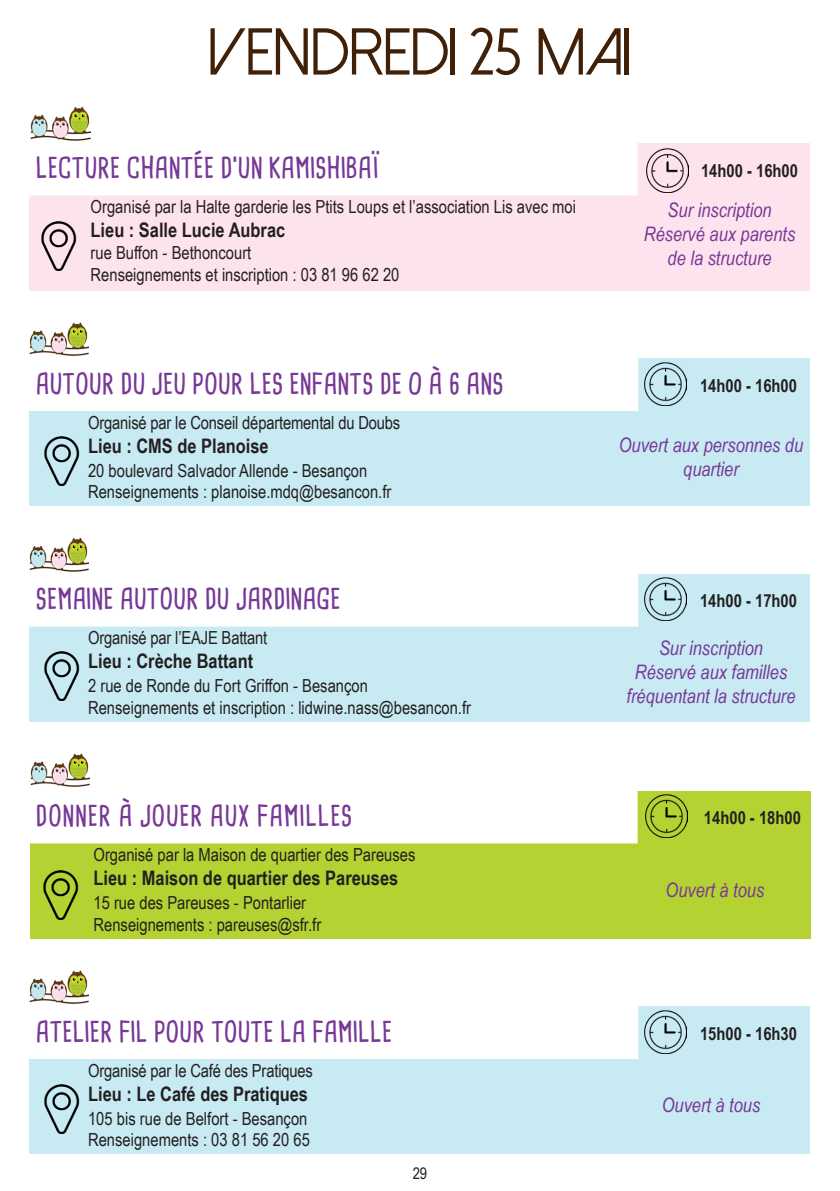
<style>
.page{position:relative;width:840px;height:1191px;background:#fff}
.page>*{position:absolute;margin:0;border:0;box-sizing:border-box;transform-origin:0 0}
.t1{font:66px "Dolce Vita";color:#402007}
.t2{font:700 28px "Cardenio Modern";letter-spacing:-.02em;color:#773896}
.t3{font:700 28px "Cardenio Modern";color:#773896}
.t4{font:italic 20px/24px "Arial Narrow";color:#773896;text-align:center}
.t5{font:700 20px "Arial Narrow";color:#231f20}
.t6{font:18px "Arial Narrow";color:#231f20}
.t7{font:700 18px "Arial Narrow";color:#231f20}
.t8{font:16px "Arial Narrow";color:#231f20}
</style>
<div class="page">
<div style="left:29px;top:358px;width:780px;height:148px;background:#c8eaf3"></div>
<div style="left:29px;top:358px;width:608px;height:52px;background:#fff"></div>
<div style="left:28px;top:357px;width:610px;height:54px;border:2px solid #fff"></div>
<img style="left:44px;top:436px;width:36px;height:49px">
<img style="left:29px;top:322px;width:60px;height:36px">
<img style="left:644px;top:362px;width:42px;height:43px">
<div style="left:29px;top:574px;width:780px;height:147px;background:#c8eaf3"></div>
<div style="left:29px;top:573px;width:608px;height:52px;background:#fff"></div>
<div style="left:28px;top:572px;width:610px;height:54px;border:2px solid #fff"></div>
<img style="left:44px;top:652px;width:36px;height:48px">
<img style="left:29px;top:537px;width:60px;height:37px">
<img style="left:644px;top:577px;width:42px;height:44px">
<div style="left:30px;top:791px;width:780px;height:147px;background:#b4d232"></div>
<div style="left:29px;top:790px;width:607px;height:52px;background:#fff"></div>
<div style="left:28px;top:789px;width:609px;height:54px;border:2px solid #fff"></div>
<img style="left:645px;top:794px;width:42px;height:43px">
<img style="left:43px;top:871px;width:36px;height:48px">
<img style="left:30px;top:753px;width:60px;height:34px">
<div style="left:29px;top:143px;width:780px;height:148px;background:#fde3ee"></div>
<div style="left:29px;top:143px;width:607px;height:51px;background:#fff"></div>
<div style="left:28px;top:142px;width:609px;height:53px;border:2px solid #fff"></div>
<img style="left:646px;top:149px;width:42px;height:43px">
<img style="left:41px;top:221px;width:36px;height:49px">
<img style="left:30px;top:106px;width:60px;height:37px">
<div style="left:29px;top:1006px;width:780px;height:148px;background:#c8eaf3"></div>
<div style="left:29px;top:1006px;width:608px;height:52px;background:#fff"></div>
<div style="left:28px;top:1005px;width:610px;height:54px;border:2px solid #fff"></div>
<img style="left:44px;top:1084px;width:36px;height:49px">
<img style="left:29px;top:970px;width:60px;height:36px">
<img style="left:644px;top:1010px;width:42px;height:43px">
<p class="t1" style="left:207px;top:19px;width:424px">VENDREDI 25 MAI</p>
<p class="t2" style="left:36px;top:149px;width:346px">LECTURE CHANTÉE D’UN KAMISHIBAÏ</p>
<p class="t6" style="left:91px;top:194px;width:486px">Organisé par la Halte garderie les Ptits Loups et l’association Lis avec moi</p>
<p class="t5" style="left:91px;top:215px;width:196px">Lieu : Salle Lucie Aubrac</p>
<p class="t6" style="left:91px;top:239px;width:162px">rue Buffon - Bethoncourt</p>
<p class="t6" style="left:91px;top:261px;width:310px">Renseignements et inscription : 03 81 96 62 20</p>
<p class="t7" style="left:700px;top:157px;width:98px">14h00 - 16h00</p>
<p class="t4" style="left:667px;top:198px;width:105px">Sur inscription</p>
<p class="t4" style="left:643px;top:222px;width:153px">Réservé aux parents de la structure</p>
<p class="t2" style="left:36px;top:365px;width:469px">AUTOUR DU JEU POUR LES ENFANTS DE 0 À 6 ANS</p>
<p class="t7" style="left:699px;top:372px;width:98px">14h00 - 16h00</p>
<p class="t6" style="left:88px;top:409px;width:313px">Organisé par le Conseil départemental du Doubs</p>
<p class="t5" style="left:88px;top:430px;width:182px">Lieu : CMS de Planoise</p>
<p class="t6" style="left:88px;top:457px;width:281px">20 boulevard Salvador Allende - Besançon</p>
<p class="t6" style="left:88px;top:478px;width:304px">Renseignements : planoise.mdq@besancon.fr</p>
<p class="t4" style="left:618px;top:432px;width:186px">Ouvert aux personnes du quartier</p>
<p class="t2" style="left:36px;top:580px;width:306px">SEMAINE AUTOUR DU JARDINAGE</p>
<p class="t7" style="left:699px;top:587px;width:98px">14h00 - 17h00</p>
<p class="t4" style="left:658px;top:636px;width:105px">Sur inscription</p>
<p class="t4" style="left:626px;top:660px;width:170px">Réservé aux familles fréquentant la structure</p>
<p class="t6" style="left:88px;top:624px;width:181px">Organisé par l’EAJE Battant</p>
<p class="t5" style="left:88px;top:646px;width:166px">Lieu : Crèche Battant</p>
<p class="t6" style="left:88px;top:672px;width:281px">2 rue de Ronde du Fort Griffon - Besançon</p>
<p class="t6" style="left:88px;top:694px;width:384px">Renseignements et inscription : lidwine.nass@besancon.fr</p>
<p class="t3" style="left:36px;top:797px;width:318px">DONNER À JOUER AUX FAMILLES</p>
<p class="t6" style="left:93px;top:841px;width:323px">Organisé par la Maison de quartier des Pareuses</p>
<p class="t5" style="left:93px;top:863px;width:306px">Lieu : Maison de quartier des Pareuses</p>
<p class="t6" style="left:93px;top:889px;width:214px">15 rue des Pareuses - Pontarlier</p>
<p class="t6" style="left:93px;top:911px;width:229px">Renseignements : pareuses@sfr.fr</p>
<p class="t7" style="left:703px;top:804px;width:98px">14h00 - 18h00</p>
<p class="t4" style="left:665px;top:878px;width:100px">Ouvert à tous</p>
<p class="t2" style="left:36px;top:1012px;width:358px">ATELIER FIL POUR TOUTE LA FAMILLE</p>
<p class="t7" style="left:699px;top:1019px;width:98px">15h00 - 16h30</p>
<p class="t6" style="left:88px;top:1057px;width:226px">Organisé par le Café des Pratiques</p>
<p class="t5" style="left:88px;top:1078px;width:221px">Lieu : Le Café des Pratiques</p>
<p class="t6" style="left:88px;top:1105px;width:221px">105 bis rue de Belfort - Besançon</p>
<p class="t6" style="left:88px;top:1126px;width:223px">Renseignements : 03 81 56 20 65</p>
<p class="t8" style="left:412px;top:1161px;width:16px">29</p>
<p class="t4" style="left:661px;top:1092px;width:100px">Ouvert à tous</p>
</div>
